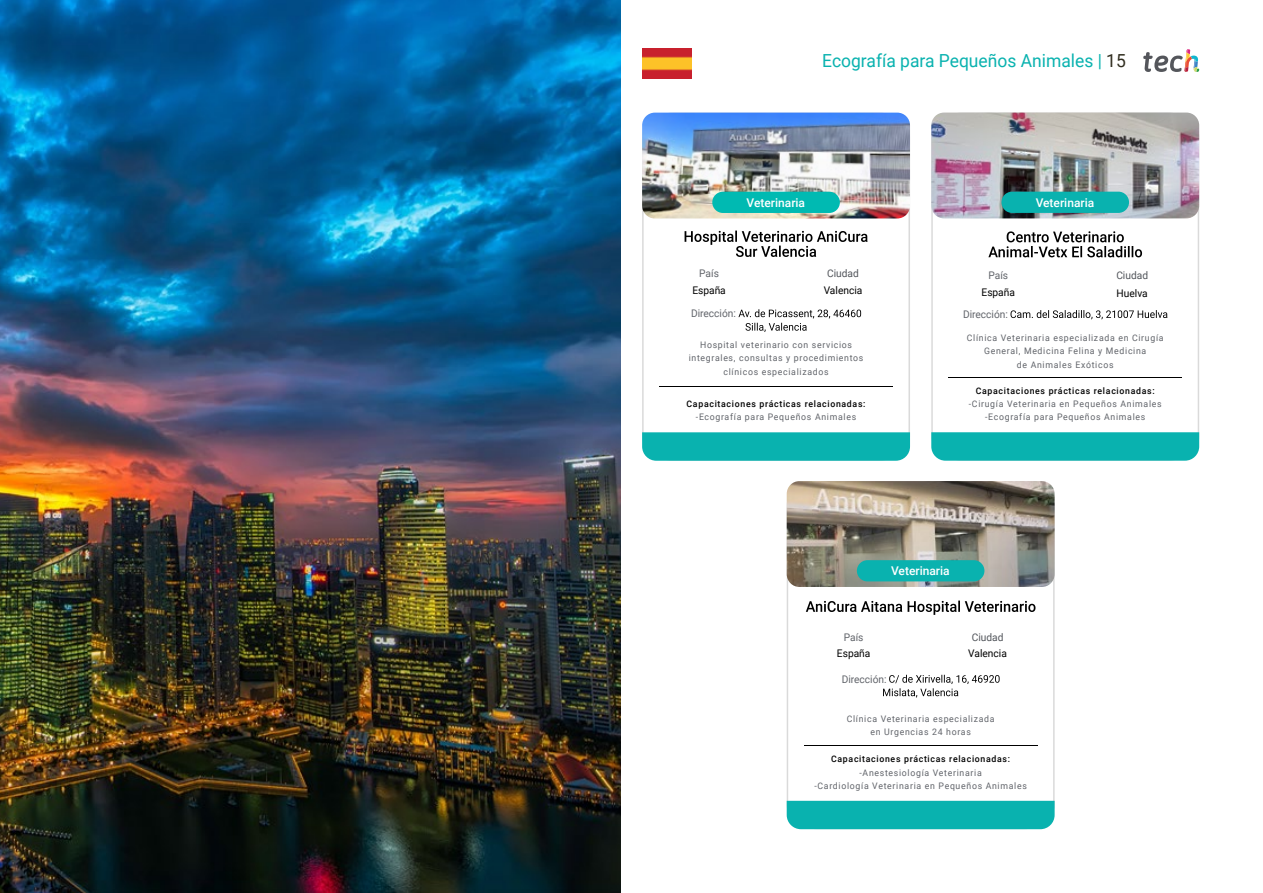
<style>
.page{position:relative;width:1263px;height:893px;background:#fff}
.page>*{position:absolute;margin:0;border:0;box-sizing:border-box;transform-origin:0 0}
.t1{font:18px "Roboto";color:#09b2af}
.t2{font:500 12px "Roboto";color:#fff}
.t3{font:10.5px "Roboto";color:#61646a}
.t4{font:10.5px "Roboto";color:#000}
.t5{font:10.5px "Roboto";color:#52555b}
.t6{font:9px/13.5px "Roboto";letter-spacing:.08em;color:#61646a;text-align:center}
.t7{font:500 9px "Roboto";letter-spacing:.08em;color:#000}
.s1{color:#312e20}
</style>
<div class="page">
<img style="left:642px;top:49px;width:49px;height:30px">
<svg style="left:1143px;top:49px;width:56px;height:23px"></svg>
<img style="left:0;top:0;width:621px;height:893px">
<svg style="left:642px;top:112px;width:269px;height:325px"></svg>
<img style="left:642px;top:113px;width:268px;height:105px">
<div style="left:712px;top:192px;width:128px;height:21px;background:#00bab2;border-radius:11px"></div>
<svg style="left:642px;top:432px;width:268px;height:29px;background:#10b4b1"></svg>
<hr style="left:659px;top:386px;width:234px;height:1px;background:#000">
<svg style="left:684px;top:231px;width:183px;height:26px"></svg>
<svg style="left:738px;top:309px;width:123px;height:23px"></svg>
<svg style="left:931px;top:112px;width:269px;height:337px"></svg>
<img style="left:931px;top:113px;width:268px;height:105px">
<div style="left:1001px;top:192px;width:128px;height:21px;background:#09b2af;border-radius:11px"></div>
<svg style="left:931px;top:432px;width:268px;height:29px;background:#10b4b1"></svg>
<hr style="left:948px;top:377px;width:234px;height:1px;background:#000">
<svg style="left:988px;top:231px;width:154px;height:26px"></svg>
<svg style="left:1010px;top:310px;width:157px;height:9px"></svg>
<svg style="left:786px;top:490px;width:269px;height:340px"></svg>
<img style="left:787px;top:481px;width:267px;height:106px">
<div style="left:857px;top:560px;width:127px;height:21px;background:#09b2af;border-radius:11px"></div>
<div style="left:787px;top:801px;width:267px;height:28px;background:#09b2af"></div>
<hr style="left:804px;top:745px;width:233px;height:1px;background:#000">
<svg style="left:806px;top:601px;width:229px;height:14px"></svg>
<svg style="left:883px;top:675px;width:116px;height:23px"></svg>
<h1 class="t1" style="left:822px;top:48px;width:305px">Ecografía para Pequeños Animales | <span class="s1">15</span></h1>
<h2 class="t2" style="left:746px;top:194px;width:60px">Veterinaria</h2>
<p class="t3" style="left:699px;top:266px;width:21px">País</p>
<p class="t4" style="left:692px;top:282px;width:35px">España</p>
<p class="t5" style="left:827px;top:266px;width:33px">Ciudad</p>
<p class="t4" style="left:824px;top:282px;width:40px">Valencia</p>
<h2 class="t2" style="left:1036px;top:194px;width:60px">Veterinaria</h2>
<p class="t3" style="left:988px;top:268px;width:21px">País</p>
<p class="t4" style="left:981px;top:284px;width:35px">España</p>
<p class="t5" style="left:1116px;top:268px;width:33px">Ciudad</p>
<p class="t4" style="left:1117px;top:286px;width:33px">Huelva</p>
<p class="t3" style="left:691px;top:306px;width:46px">Dirección:</p>
<p class="t6" style="left:689px;top:338px;width:176px">Hospital veterinario con servicios integrales, consultas y procedimientos clínicos especializados</p>
<p class="t7" style="left:686px;top:398px;width:180px">Capacitaciones prácticas relacionadas:</p>
<p class="t6" style="left:696px;top:410px;width:162px">-Ecografía para Pequeños Animales</p>
<p class="t3" style="left:963px;top:307px;width:46px">Dirección:</p>
<p class="t6" style="left:967px;top:331px;width:198px">Clínica Veterinaria especializada en Cirugía<br>General, Medicina Felina y Medicina<br>de Animales Exóticos</p>
<p class="t7" style="left:976px;top:384px;width:180px">Capacitaciones prácticas relacionadas:</p>
<p class="t6" style="left:969px;top:397px;width:194px">-Cirugía Veterinaria en Pequeños Animales -Ecografía para Pequeños Animales</p>
<h2 class="t2" style="left:891px;top:563px;width:60px">Veterinaria</h2>
<p class="t3" style="left:844px;top:630px;width:21px">País</p>
<p class="t4" style="left:837px;top:646px;width:35px">España</p>
<p class="t5" style="left:972px;top:630px;width:33px">Ciudad</p>
<p class="t4" style="left:968px;top:646px;width:40px">Valencia</p>
<p class="t3" style="left:842px;top:672px;width:46px">Dirección:</p>
<p class="t6" style="left:847px;top:711px;width:149px">Clínica Veterinaria especializada en Urgencias 24 horas</p>
<p class="t7" style="left:831px;top:753px;width:180px">Capacitaciones prácticas relacionadas:</p>
<p class="t6" style="left:814px;top:766px;width:214px">-Anestesiología Veterinaria<br>-Cardiología Veterinaria en Pequeños Animales</p>
</div>
